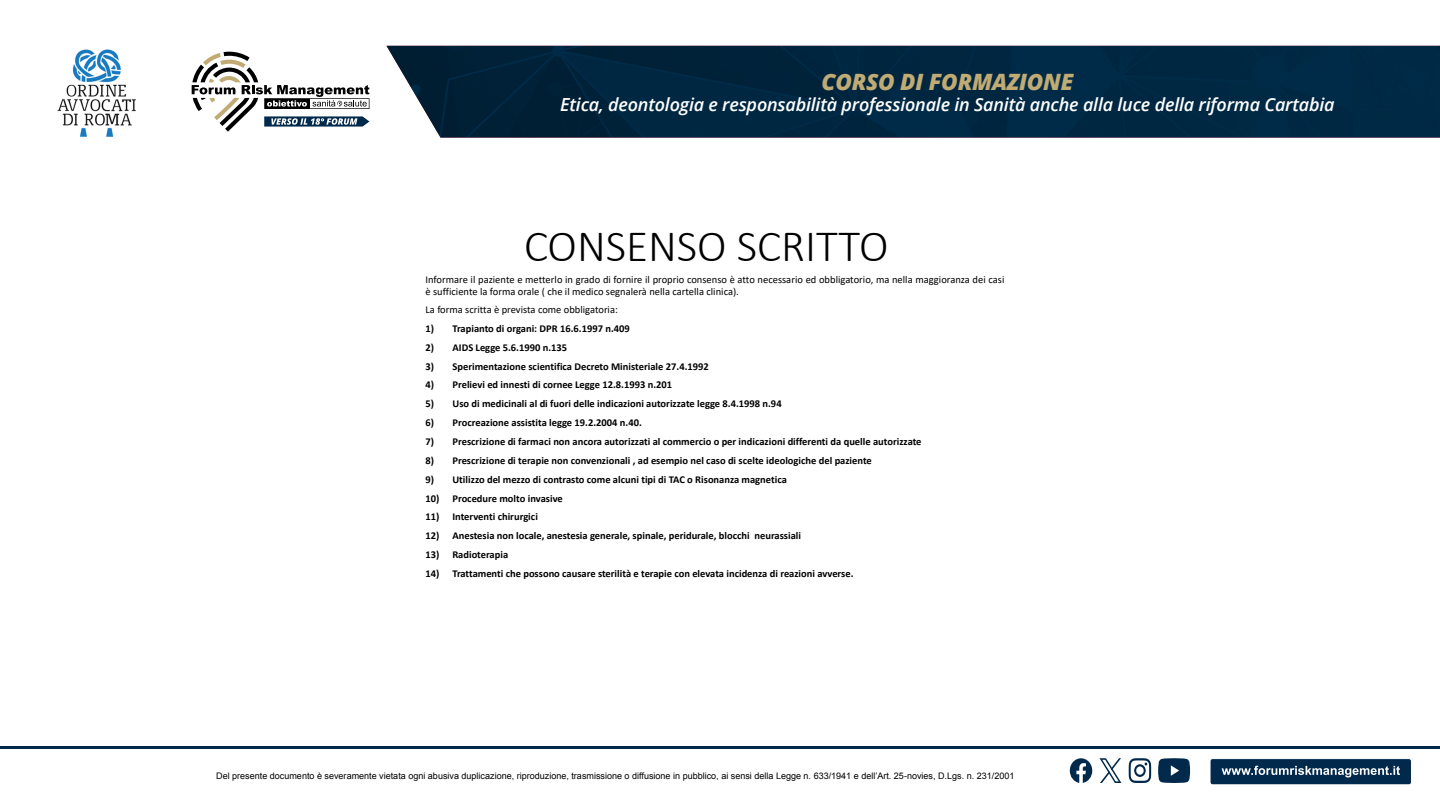
<style>
.page{position:relative;width:1440px;height:810px;background:#fff}
.page>*{position:absolute;margin:0;border:0;box-sizing:border-box;transform-origin:0 0}
.t1{font:300 45px "Calibri";color:#000}
.t2{font:italic 800 22.5px "Open Sans";letter-spacing:-.01em;color:#c0ab74}
.t3{font:italic 600 18px "Open Sans";letter-spacing:-.01em;color:#fff}
.t4{font:700 10.5px "Calibri";color:#000}
.t5{font:10.5px/12.1px "Calibri";color:#000}
.t6{font:9px "Arial";color:#000}
</style>
<div class="page">
<div style="left:1210px;top:759px;width:201px;height:26px;background:#00294b;border-radius:3px"></div>
<div style="left:1210px;top:758px;width:202px;height:27px;border:1px solid #fff;border-radius:3px"></div>
<svg style="left:1222px;top:766px;width:178px;height:11px"></svg>
<hr style="left:0;top:746px;width:1440px;height:3px;background:#00294b">
<img style="left:386px;top:46px;width:1054px;height:92px">
<img style="left:57px;top:49px;width:79px;height:88px">
<svg style="left:192px;top:52px;width:177px;height:80px"></svg>
<svg style="left:1129px;top:758px;width:22px;height:25px"></svg>
<svg style="left:1158px;top:758px;width:32px;height:25px"></svg>
<svg style="left:1070px;top:758px;width:22px;height:25px"></svg>
<svg style="left:1100px;top:758px;width:21px;height:25px"></svg>
<h2 class="t2" style="left:821px;top:64px;width:254px">CORSO DI FORMAZIONE</h2>
<h3 class="t3" style="left:560px;top:92px;width:776px">Etica, deontologia e responsabilità professionale in Sanità anche alla luce della riforma Cartabia</h3>
<p class="t1" style="left:524px;top:218px;width:366px">CONSENSO SCRITTO</p>
<p class="t5" style="left:426px;top:273px;width:580px">Informare il paziente e metterlo in grado di fornire il proprio consenso è atto necessario ed obbligatorio, ma nella maggioranza dei casi è sufficiente la forma orale ( che il medico segnalerà nella cartella clinica).</p>
<p class="t5" style="left:426px;top:304px;width:194px">La forma scritta è prevista come obbligatoria:</p>
<p class="t4" style="left:426px;top:321px;width:206px">1) Trapianto di organi: DPR 16.6.1997 n.409</p>
<p class="t4" style="left:426px;top:340px;width:143px">2) AIDS Legge 5.6.1990 n.135</p>
<p class="t4" style="left:426px;top:359px;width:285px">3) Sperimentazione scientifica Decreto Ministeriale 27.4.1992</p>
<p class="t4" style="left:426px;top:378px;width:248px">4) Prelievi ed innesti di cornee Legge 12.8.1993 n.201</p>
<p class="t4" style="left:426px;top:396px;width:358px">5) Uso di medicinali al di fuori delle indicazioni autorizzate legge 8.4.1998 n.94</p>
<p class="t4" style="left:426px;top:415px;width:218px">6) Procreazione assistita legge 19.2.2004 n.40.</p>
<p class="t4" style="left:426px;top:434px;width:498px">7) Prescrizione di farmaci non ancora autorizzati al commercio o per indicazioni differenti da quelle autorizzate</p>
<p class="t4" style="left:425px;top:453px;width:448px">8) Prescrizione di terapie non convenzionali , ad esempio nel caso di scelte ideologiche del paziente</p>
<p class="t4" style="left:425px;top:472px;width:363px">9) Utilizzo del mezzo di contrasto come alcuni tipi di TAC o Risonanza magnetica</p>
<p class="t4" style="left:425px;top:491px;width:139px">10) Procedure molto invasive</p>
<p class="t4" style="left:425px;top:509px;width:114px">11) Interventi chirurgici</p>
<p class="t4" style="left:425px;top:528px;width:377px">12) Anestesia non locale, anestesia generale, spinale, peridurale, blocchi neurassiali</p>
<p class="t4" style="left:425px;top:547px;width:84px">13) Radioterapia</p>
<p class="t4" style="left:425px;top:566px;width:430px">14) Trattamenti che possono causare sterilità e terapie con elevata incidenza di reazioni avverse.</p>
<p class="t6" style="left:216px;top:770px;width:800px">Del presente documento è severamente vietata ogni abusiva duplicazione, riproduzione, trasmissione o diffusione in pubblico, ai sensi della Legge n. 633/1941 e dell’Art. 25-novies, D.Lgs. n. 231/2001</p>
</div>
